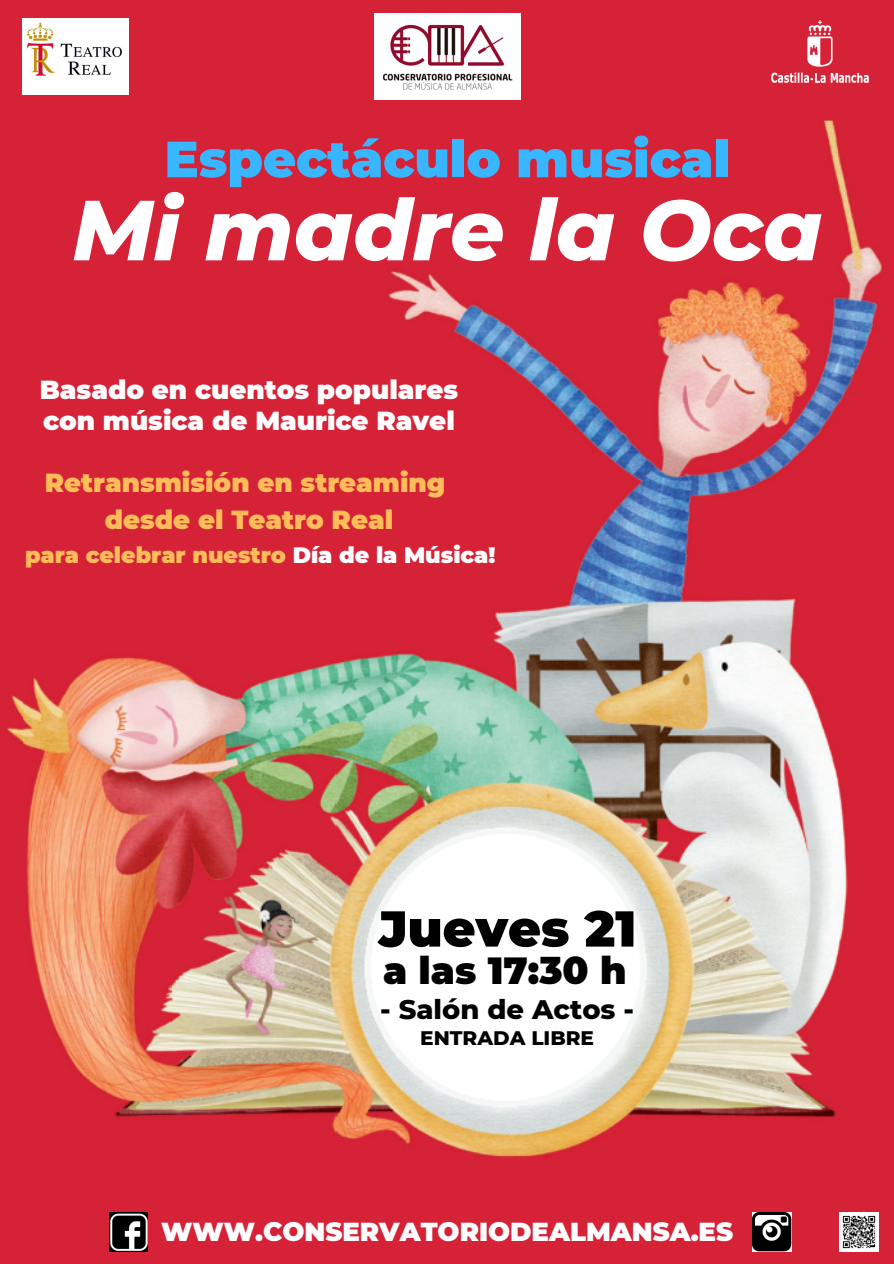
<style>
.page{position:relative;width:894px;height:1264px;background:#fff}
.page>*{position:absolute;margin:0;border:0;box-sizing:border-box;transform-origin:0 0}
.t1{font:italic 800 85.05px "Montserrat";color:#fff}
.t2{font:900 50.7px "Montserrat";color:#38b6ff}
.t3{font:900 50.4px "Montserrat";color:#000}
.t4{font:900 37.8px "Montserrat";color:#000}
.t5{font:800 27.3px "Montserrat";color:#000}
.t6{font:900 26.1px/31.2px "Montserrat";color:#fff}
.t7{font:900 26.1px/36.3px "Montserrat";color:#ffbd59;text-align:center}
.t8{font:900 25.95px "Montserrat";color:#fff}
.t9{font:900 22.2px "Montserrat";color:#ffbd59}
.t10{font:800 19.95px "Montserrat";color:#000}
.s1{color:#fff}
</style>
<div class="page">
<img style="left:0;top:0;width:893px;height:1263px">
<img style="left:374px;top:13px;width:146px;height:87px">
<img style="left:838px;top:1212px;width:40px;height:39px">
<img style="left:109px;top:1212px;width:38px;height:39px">
<img style="left:751px;top:1212px;width:40px;height:39px">
<img style="left:746px;top:0;width:147px;height:106px">
<img style="left:23px;top:18px;width:106px;height:77px">
<h2 class="t2" style="left:164px;top:128px;width:566px">Espectáculo musical</h2>
<h1 class="t1" style="left:72px;top:178px;width:751px">Mi madre la Oca</h1>
<p class="t6" style="left:40px;top:374px;width:420px">Basado en cuentos populares con música de Maurice Ravel</p>
<p class="t7" style="left:45px;top:465px;width:402px">Retransmisión en streaming desde el Teatro Real</p>
<p class="t9" style="left:25px;top:541px;width:472px">para celebrar nuestro <span class="s1">Día de la Música!</span></p>
<h3 class="t3" style="left:378px;top:897px;width:259px">Jueves 21</h3>
<h3 class="t4" style="left:383px;top:947px;width:245px">a las 17:30 h</h3>
<p class="t5" style="left:380px;top:992px;width:255px">- Salón de Actos -</p>
<p class="t10" style="left:420px;top:1025px;width:175px">ENTRADA LIBRE</p>
<p class="t8" style="left:161px;top:1215px;width:573px">WWW.CONSERVATORIODEALMANSA.ES</p>
</div>
